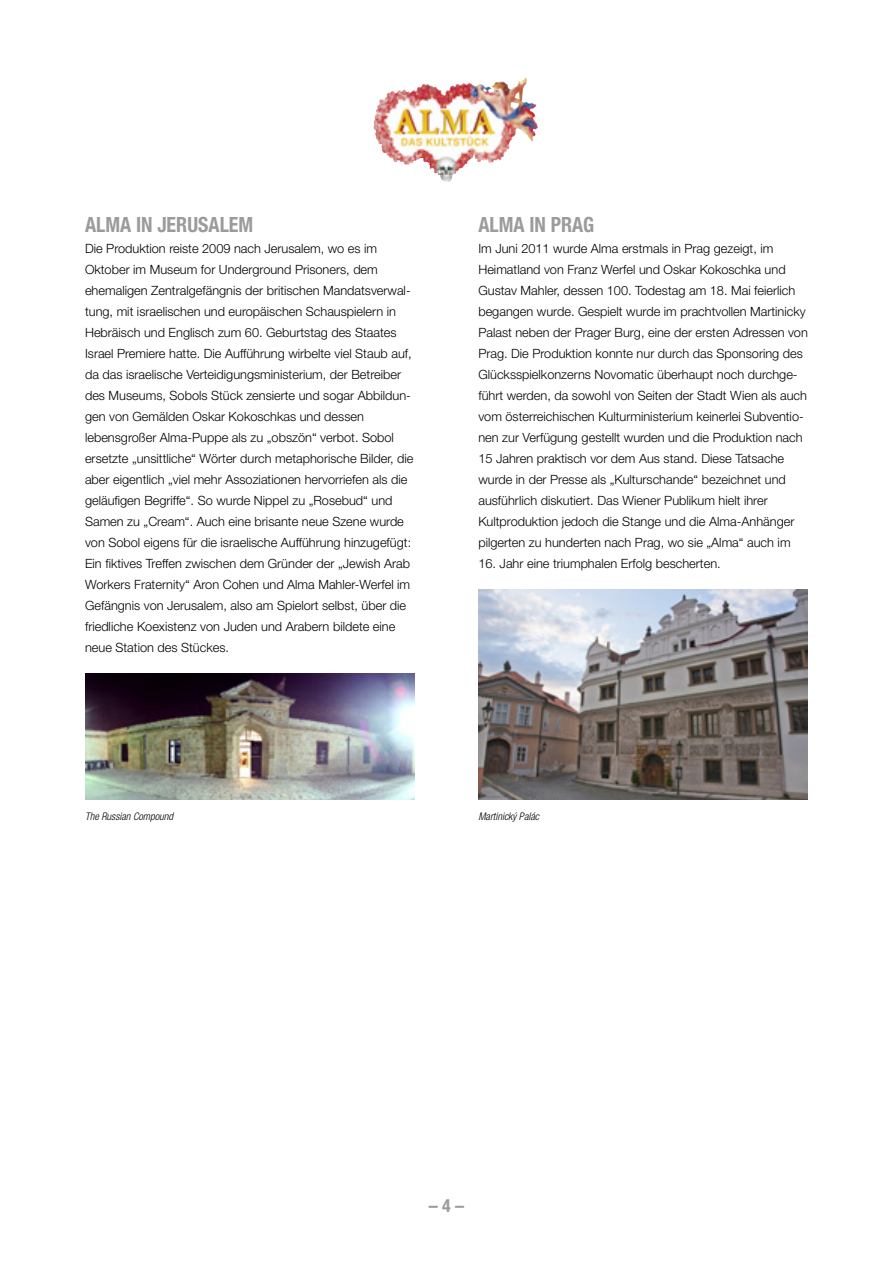
<style>
.page{position:relative;width:893px;height:1263px;background:#fff}
.page>*{position:absolute;margin:0;border:0;box-sizing:border-box;transform-origin:0 0}
.t1{font:700 condensed 21px "Helvetica Neue";color:#9b9b9b;scale:.95 1}
.t2{font:700 condensed 18px "Helvetica Neue";color:#9b9b9b}
.t3{font:300 12.75px/21px "Helvetica Neue";color:#000}
.t4{font:italic 300 condensed 10.5px "Helvetica Neue";color:#000}
</style>
<div class="page">
<img style="left:478px;top:589px;width:330px;height:210px">
<img style="left:488px;top:78px;width:37px;height:15px">
<img style="left:85px;top:673px;width:330px;height:126px">
<h1 class="t1" style="left:85px;top:212px;width:179px">ALMA IN JERUSALEM</h1>
<p class="t3" style="left:85px;top:238px;width:330px">Die Produktion reiste 2009 nach Jerusalem, wo es im Oktober im Museum for Underground Prisoners, dem ehemaligen Zentralgefängnis der britischen Mandatsverwal&shy;tung, mit israelischen und europäischen Schauspielern in Hebräisch und Englisch zum 60. Geburtstag des Staates Israel Premiere hatte. Die Aufführung wirbelte viel Staub auf, da das israelische Verteidigungsministerium, der Betreiber des Museums, Sobols Stück zensierte und sogar Abbildun&shy;gen von Gemälden Oskar Kokoschkas und dessen lebensgroßer Alma-Puppe als zu „obszön“ verbot. Sobol ersetzte „unsittliche“ Wörter durch metaphorische Bilder, die aber eigentlich „viel mehr Assoziationen hervorriefen als die geläufigen Begriffe“. So wurde Nippel zu „Rosebud“ und Samen zu „Cream“. Auch eine brisante neue Szene wurde von Sobol eigens für die israelische Aufführung hinzugefügt:<br>Ein fiktives Treffen zwischen dem Gründer der „Jewish Arab Workers Fraternity“ Aron Cohen und Alma Mahler-Werfel im Gefängnis von Jerusalem, also am Spielort selbst, über die friedliche Koexistenz von Juden und Arabern bildete eine neue Station des Stückes.</p>
<h1 class="t1" style="left:478px;top:212px;width:124px">ALMA IN PRAG</h1>
<p class="t3" style="left:478px;top:238px;width:331px">Im Juni 2011 wurde Alma erstmals in Prag gezeigt, im Heimatland von Franz Werfel und Oskar Kokoschka und Gustav Mahler, dessen 100. Todestag am 18. Mai feierlich begangen wurde. Gespielt wurde im prachtvollen Martinicky Palast neben der Prager Burg, eine der ersten Adressen von Prag. Die Produktion konnte nur durch das Sponsoring des Glücksspielkonzerns Novomatic überhaupt noch durchge&shy;führt werden, da sowohl von Seiten der Stadt Wien als auch vom österreichischen Kulturministerium keinerlei Subventio&shy;nen zur Verfügung gestellt wurden und die Produktion nach 15 Jahren praktisch vor dem Aus stand. Diese Tatsache wurde in der Presse als „Kulturschande“ bezeichnet und ausführlich diskutiert. Das Wiener Publikum hielt ihrer Kultproduktion jedoch die Stange und die Alma-Anhänger pilgerten zu hunderten nach Prag, wo sie „Alma“ auch im</p>
<p class="t3" style="left:478px;top:553px;width:244px">16. Jahr eine triumphalen Erfolg bescherten.</p>
<p class="t4" style="left:85px;top:810px;width:90px">The Russian Compound</p>
<p class="t4" style="left:478px;top:810px;width:62px">Martinický Palác</p>
<h2 class="t2" style="left:429px;top:1195px;width:37px">– 4 –</h2>
</div>
